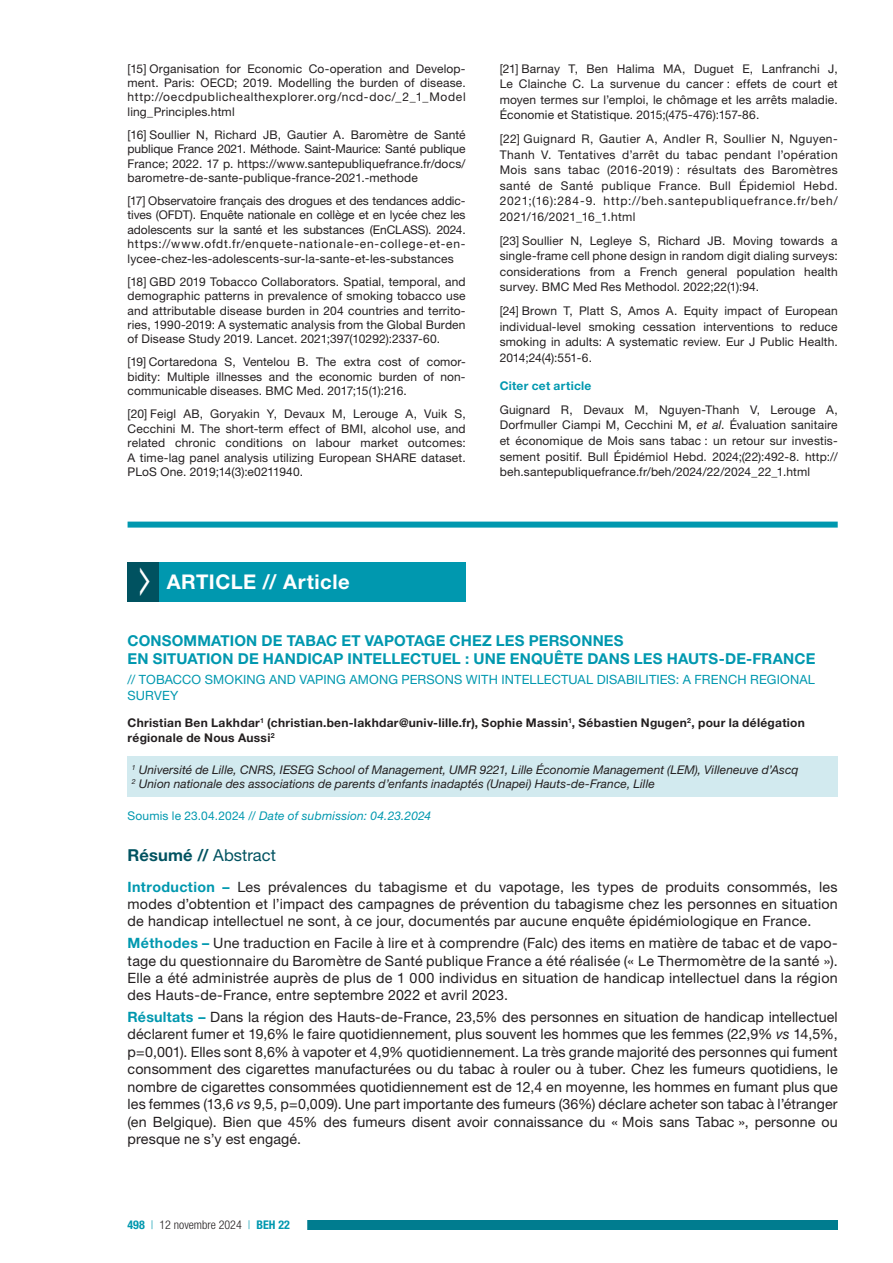
<style>
.page{position:relative;width:893px;height:1263px;background:#fff}
.page>*{position:absolute;margin:0;border:0;box-sizing:border-box;transform-origin:0 0}
.t1{font:700 20.25px "Helvetica Neue LT Std";letter-spacing:.025em;color:#fff}
.t2{font:700 16.5px "Helvetica Neue LT Std";letter-spacing:.01em;color:#005260}
.t3{font:700 15px/18.3px "Helvetica Neue LT Std";letter-spacing:.01em;color:#0098af}
.t4{font:14.25px/17.4px "Helvetica Neue LT Std";letter-spacing:.015em;color:#231f20;text-align:justify}
.t5{font:12.75px/15.6px "Helvetica Neue LT Std";letter-spacing:.01em;color:#0098af}
.t6{font:12px/14.4px "Helvetica Neue LT Std";letter-spacing:.015em;color:#231f20;text-align:justify}
.t7{font:italic 12px/14.7px "Helvetica Neue LT Std";letter-spacing:.005em;color:#231f20}
.t8{font:700 12px/14.7px "Helvetica Neue LT Std";letter-spacing:.025em;color:#231f20}
.t9{font:italic 12px "Helvetica Neue LT Std";letter-spacing:.015em;color:#0098af}
.t10{font:300 condensed 12px "Helvetica Neue LT Std";color:#231f20}
.t11{font:700 12px "Helvetica Neue LT Std";letter-spacing:.025em;color:#0098af}
.s1{font-style:italic}
.s2{font-style:normal}
.s3{font-weight:400}
.s4{font-weight:700;color:#0098af}
.s5{color:#0098af}
</style>
<div class="page">
<div style="left:242px;top:1221px;width:596px;height:9px;background:#007c8f"></div>
<div style="left:110px;top:1219px;width:197px;height:12px;background:#fff"></div>
<div style="left:159px;top:562px;width:307px;height:39px;background:#0098af"></div>
<div style="left:128px;top:756px;width:710px;height:41px;background:#d2eaef"></div>
<div style="left:128px;top:522px;width:710px;height:6px;background:#0098af"></div>
<div style="left:128px;top:562px;width:31px;height:39px;background:#005260"></div>
<p class="t6" style="left:128px;top:61px;width:340px">[15] Organisation for Economic Co-operation and Develop&shy;ment. Paris: OECD; 2019. Modelling the burden of disease. http://oecdpublichealthexplorer.org/ncd-doc/_2_1_Model ling_Principles.html</p>
<p class="t6" style="left:128px;top:127px;width:340px">[16] Soullier N, Richard JB, Gautier A. Baromètre de Santé publique France 2021. Méthode. Saint-Maurice: Santé publique France; 2022. 17 p. https://www.santepubliquefrance.fr/docs/ barometre-de-sante-publique-france-2021.-methode</p>
<p class="t6" style="left:128px;top:193px;width:340px">[17] Observatoire français des drogues et des tendances addic&shy;tives (OFDT). Enquête nationale en collège et en lycée chez les adolescents sur la santé et les substances (EnCLASS). 2024. https://www.ofdt.fr/enquete-nationale-en-college-et-en&shy;lycee-chez-les-adolescents-sur-la-sante-et-les-substances</p>
<p class="t6" style="left:128px;top:274px;width:340px">[18] GBD 2019 Tobacco Collaborators. Spatial, temporal, and demographic patterns in prevalence of smoking tobacco use and attributable disease burden in 204 countries and territo&shy;ries, 1990-2019: A systematic analysis from the Global Burden of Disease Study 2019. Lancet. 2021;397(10292):2337-60.</p>
<p class="t6" style="left:128px;top:355px;width:340px">[19] Cortaredona S, Ventelou B. The extra cost of comor&shy;bidity: Multiple illnesses and the economic burden of non&shy;communicable diseases. BMC Med. 2017;15(1):216.</p>
<p class="t6" style="left:128px;top:407px;width:340px">[20] Feigl AB, Goryakin Y, Devaux M, Lerouge A, Vuik S, Cecchini M. The short-term effect of BMI, alcohol use, and related chronic conditions on labour market outcomes:<br>A time-lag panel analysis utilizing European SHARE dataset.<br>PLoS One. 2019;14(3):e0211940.</p>
<p class="t6" style="left:500px;top:60px;width:340px;line-height:15.5px">[21] Barnay T, Ben Halima MA, Duguet E, Lanfranchi J, Le Clainche C. La survenue du cancer : effets de court et moyen termes sur l’emploi, le chômage et les arrêts maladie.<br>Économie et Statistique. 2015;(475-476):157-86.</p>
<p class="t6" style="left:500px;top:131px;width:340px;line-height:15.5px">[22] Guignard R, Gautier A, Andler R, Soullier N, Nguyen-Thanh V. Tentatives d’arrêt du tabac pendant l’opération Mois sans tabac (2016-2019) : résultats des Baromètres santé de Santé publique France. Bull Épidemiol Hebd.<br>2021;(16):284-9. http://beh.santepubliquefrance.fr/beh/ 2021/16/2021_16_1.html</p>
<p class="t6" style="left:500px;top:232px;width:340px;line-height:15.5px">[23] Soullier N, Legleye S, Richard JB. Moving towards a single-frame cell phone design in random digit dialing surveys: considerations from a French general population health survey. BMC Med Res Methodol. 2022;22(1):94.</p>
<p class="t6" style="left:500px;top:303px;width:340px;line-height:15.5px">[24] Brown T, Platt S, Amos A. Equity impact of European individual-level smoking cessation interventions to reduce smoking in adults: A systematic review. Eur J Public Health.<br>2014;24(4):551-6.</p>
<p class="t11" style="left:500px;top:378px;width:93px">Citer cet article</p>
<p class="t6" style="left:500px;top:402px;width:340px;line-height:15.5px">Guignard R, Devaux M, Nguyen-Thanh V, Lerouge A, Dorfmuller Ciampi M, Cecchini M, <span class="s1">et al</span>. Évaluation sanitaire et économique de Mois sans tabac : un retour sur investis&shy;sement positif. Bull Épidémiol Hebd. 2024;(22):492-8. http:// beh.santepubliquefrance.fr/beh/2024/22/2024_22_1.html</p>
<h1 class="t1" style="left:167px;top:569px;width:184px">ARTICLE // Article</h1>
<p class="t3" style="left:128px;top:631px;width:689px">CONSOMMATION DE TABAC ET VAPOTAGE CHEZ LES PERSONNES<br>EN SITUATION DE HANDICAP INTELLECTUEL : UNE ENQUÊTE DANS LES HAUTS-DE-FRANCE</p>
<p class="t5" style="left:128px;top:671px;width:689px">// TOBACCO SMOKING AND VAPING AMONG PERSONS WITH INTELLECTUAL DISABILITIES: A FRENCH REGIONAL<br>SURVEY</p>
<p class="t8" style="left:128px;top:715px;width:679px">Christian Ben Lakhdar<sup>1</sup> (christian.ben-lakhdar@univ-lille.fr), Sophie Massin<sup>1</sup>, Sébastien Ngugen<sup>2</sup>, pour la délégation régionale de Nous Aussi<sup>2</sup></p>
<p class="t7" style="left:132px;top:762px;width:668px"><sup>1</sup> Université de Lille, CNRS, IESEG School of Management, UMR 9221, Lille Économie Management (LEM), Villeneuve d’Ascq<br><sup>2</sup> Union nationale des associations de parents d’enfants inadaptés (Unapei) Hauts-de-France, Lille</p>
<p class="t9" style="left:128px;top:808px;width:305px"><span class="s2">Soumis le 23.04.2024 //</span> Date of submission: 04.23.2024</p>
<h2 class="t2" style="left:128px;top:845px;width:150px">Résumé // <span class="s3">Abstract</span></h2>
<p class="t4" style="left:128px;top:878px;width:712px"><span class="s4">Introduction –</span> Les prévalences du tabagisme et du vapotage, les types de produits consommés, les modes d’obtention et l’impact des campagnes de prévention du tabagisme chez les personnes en situation de handicap intellectuel ne sont, à ce jour, documentés par aucune enquête épidémiologique en France.</p>
<p class="t4" style="left:128px;top:934px;width:712px"><span class="s4">Méthodes –</span> Une traduction en Facile à lire et à comprendre (Falc) des items en matière de tabac et de vapo&shy;tage du questionnaire du Baromètre de Santé publique France a été réalisée (« Le Thermomètre de la santé »).<br>Elle a été administrée auprès de plus de 1 000 individus en situation de handicap intellectuel dans la région des Hauts-de-France, entre septembre 2022 et avril 2023.</p>
<p class="t4" style="left:128px;top:1008px;width:712px"><span class="s4">Résultats –</span> Dans la région des Hauts-de-France, 23,5% des personnes en situation de handicap intellectuel déclarent fumer et 19,6% le faire quotidiennement, plus souvent les hommes que les femmes (22,9% <span class="s1">vs</span> 14,5%, p=0,001). Elles sont 8,6% à vapoter et 4,9% quotidiennement. La très grande majorité des personnes qui fument consomment des cigarettes manufacturées ou du tabac à rouler ou à tuber. Chez les fumeurs quotidiens, le nombre de cigarettes consommées quotidiennement est de 12,4 en moyenne, les hommes en fumant plus que les femmes (13,6 <span class="s1">vs</span> 9,5, p=0,009). Une part importante des fumeurs (36%) déclare acheter son tabac à l’étranger (en Belgique). Bien que 45% des fumeurs disent avoir connaissance du « Mois sans Tabac », personne ou presque ne s’y est engagé.</p>
<p class="t10" style="left:128px;top:1218px;width:164px"><span class="s4">498</span> <span class="s5">|</span> 12 novembre 2024 <span class="s5">|</span> <span class="s4">BEH 22</span></p>
</div>
